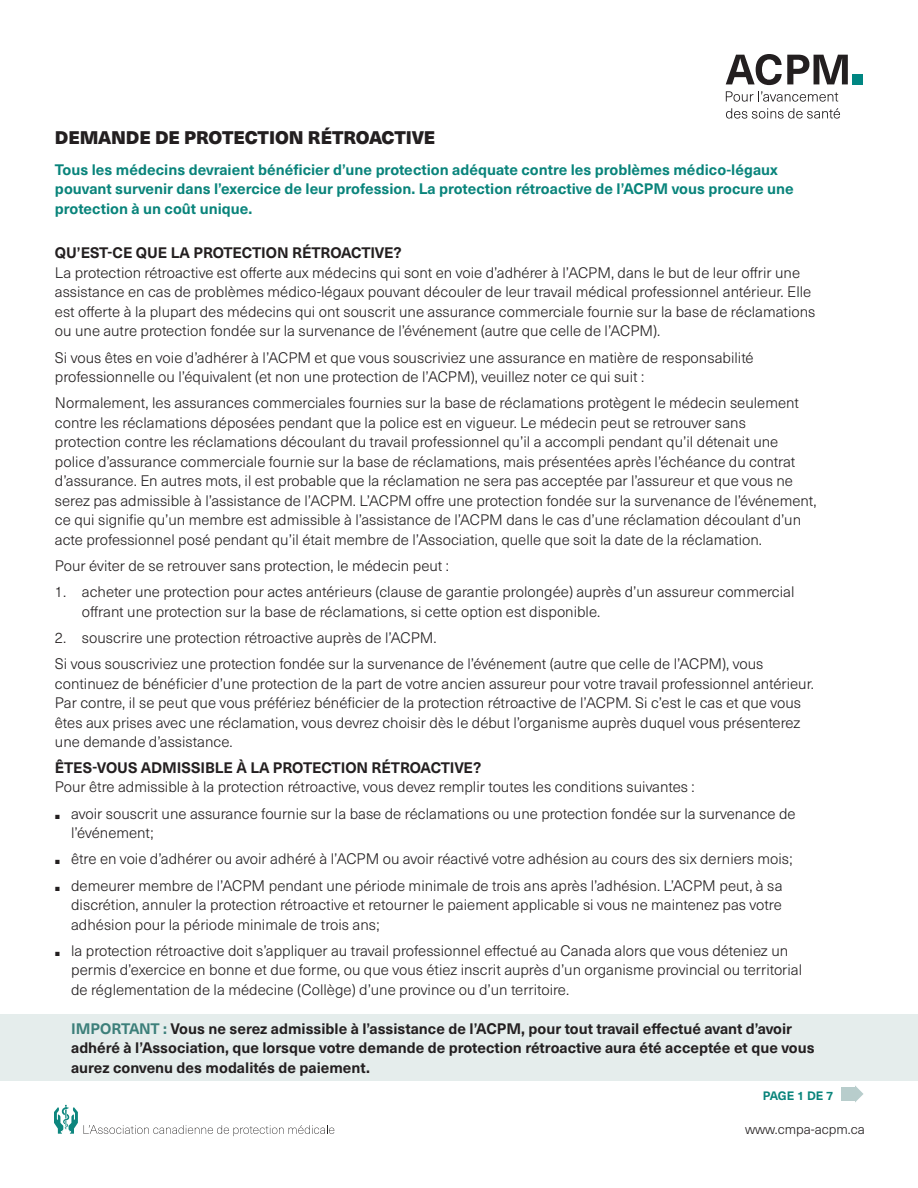
<style>
.page{position:relative;width:918px;height:1188px;background:#fff}
.page>*{position:absolute;margin:0;border:0;box-sizing:border-box;transform-origin:0 0}
.t1{font:900 18px "Neue Haas Unica Pro";letter-spacing:-.005em;color:#231f20}
.t2{font:300 15px/19.5px "Neue Haas Unica Pro";color:#231f20}
.t3{font:700 15px/19.5px "Neue Haas Unica Pro";color:#231f20}
.t4{font:700 15px/19.5px "Neue Haas Unica Pro";color:#09847b}
.t5{font:300 13.5px "Neue Haas Unica Pro";color:#231f20}
.t6{font:700 12px "Neue Haas Unica Pro";color:#09847b}
.s1{font-family:"Arial";font-weight:400;font-size:9px}
.s2{color:#3c7f7a}
</style>
<div class="page">
<div style="left:0;top:1014px;width:918px;height:67px;background:#e5edec"></div>
<div style="left:842px;top:1087px;width:13px;height:14px;background:#b8cdcc"></div>
<svg style="left:855px;top:1085px;width:9px;height:17px"></svg>
<svg style="left:726px;top:54px;width:122px;height:31px"></svg>
<svg style="left:726px;top:108px;width:114px;height:11px"></svg>
<div style="left:853px;top:74px;width:10px;height:10px;background:#008682"></div>
<svg style="left:726px;top:91px;width:112px;height:11px"></svg>
<svg style="left:54px;top:1105px;width:24px;height:29px"></svg>
<svg style="left:84px;top:1125px;width:250px;height:11px"></svg>
<p class="t1" style="left:55px;top:126px;width:382px">DEMANDE DE PROTECTION RÉTROACTIVE</p>
<p class="t4" style="left:55px;top:160px;width:740px">Tous les médecins devraient bénéficier d’une protection adéquate contre les problèmes médico-légaux pouvant survenir dans l’exercice de leur profession. La protection rétroactive de l’ACPM vous procure une protection à un coût unique.</p>
<p class="t3" style="left:55px;top:243px;width:297px">Qu’est-ce que la protection rétroact</p>
<p class="t3" style="left:371px;top:243px;width:33px">ive?</p>
<p class="t2" style="left:55px;top:263px;width:762px">La protection rétroactive est offerte aux médecins qui sont en voie d’adhérer à l’ACPM, dans le but de leur offrir une assistance en cas de problèmes médico-légaux pouvant découler de leur travail médical professionnel antérieur. Elle est offerte à la plupart des médecins qui ont souscrit une assurance commerciale fournie sur la base de réclamations ou une autre protection fondée sur la survenance de l’événement (autre que celle de l’ACPM).</p>
<p class="t2" style="left:55px;top:348px;width:700px">Si vous êtes en voie d’adhérer à l’ACPM et que vous souscriviez une assurance en matière de responsabilité professionnelle ou l’équivalent (et non une protection de l’ACPM), veuillez noter ce qui suit :</p>
<p class="t2" style="left:55px;top:394px;width:763px">Normalement, les assurances commerciales fournies sur la base de réclamations protègent le médecin seulement contre les réclamations déposées pendant que la police est en vigueur. Le médecin peut se retrouver sans<br>protection contre les réclamations découlant du travail professionnel qu’il a accompli pendant qu’il détenait une police d’assurance commerciale fournie sur la base de réclamations, mais présentées après l’échéance du contrat d’assurance. En autres mots, il est probable que la réclamation ne sera pas acceptée par l’assureur et que vous ne serez pas admissible à l’assistance de l’ACPM. L’ACPM offre une protection fondée sur la survenance de l’événement, ce qui signifie qu’un membre est admissible à l’assistance de l’ACPM dans le cas d’une réclamation découlant d’un acte professionnel posé pendant qu’il était membre de l’Association, quelle que soit la date de la réclamation.</p>
<p class="t2" style="left:55px;top:556px;width:396px">Pour éviter de se retrouver sans protection, le médecin peut :</p>
<p class="t2" style="left:82px;top:583px;width:714px;text-indent:-27px">1. acheter une protection pour actes antérieurs (clause de garantie prolongée) auprès d’un assureur commercial offrant une protection sur la base de réclamations, si cette option est disponible.</p>
<p class="t2" style="left:55px;top:625px;width:710px;line-height:26.2px">2. souscrire une protection rétroactive auprès de l’ACPM.<br>Si vous souscriviez une protection fondée sur la survenance de l’événement (autre que celle de l’ACPM), vous</p>
<p class="t2" style="left:55px;top:674px;width:761px">continuez de bénéficier d’une protection de la part de votre ancien assureur pour votre travail professionnel antérieur.<br>Par contre, il se peut que vous préfériez bénéficier de la protection rétroactive de l’ACPM. Si c’est le cas et que vous êtes aux prises avec une réclamation, vous devrez choisir dès le début l’organisme auprès duquel vous présenterez une demande d’assistance.</p>
<p class="t3" style="left:55px;top:758px;width:377px">Êtes-vous adm issible à la protection rétroact</p>
<p class="t3" style="left:450px;top:758px;width:33px">ive?</p>
<p class="t2" style="left:55px;top:777px;width:641px">Pour être admissible à la protection rétroactive, vous devez remplir toutes les conditions suivantes :</p>
<p class="t2" style="left:71px;top:804px;width:726px;text-indent:-16px"><span class="s1">■</span> avoir souscrit une assurance fournie sur la base de réclamations ou une protection fondée sur la survenance de l’événement;</p>
<p class="t2" style="left:55px;top:849px;width:739px"><span class="s1">■</span> être en voie d’adhérer ou avoir adhéré à l’ACPM ou avoir réactivé votre adhésion au cours des six derniers mois;</p>
<p class="t2" style="left:71px;top:876px;width:713px;text-align:justify;text-indent:-16px"><span class="s1">■</span> demeurer membre de l’ACPM pendant une période minimale de trois ans après l’adhésion. L’ACPM peut, à sa discrétion, annuler la protection rétroactive et retourner le paiement applicable si vous ne maintenez pas votre adhésion pour la période minimale de trois ans;</p>
<p class="t2" style="left:71px;top:941px;width:733px;text-indent:-16px"><span class="s1">■</span> la protection rétroactive doit s’appliquer au travail professionnel effectué au Canada alors que vous déteniez un permis d’exercice en bonne et due forme, ou que vous étiez inscrit auprès d’un organisme provincial ou territorial de réglementation de la médecine (Collège) d’une province ou d’un territoire.</p>
<p class="t3" style="left:71px;top:1019px;width:745px"><span class="s2">important :</span> Vous ne serez admissible à l’assistance de l’ACPM, pour tout travail effectué avant d’avoir adhéré à l’Association, que lorsque votre demande de protection rétroactive aura été acceptée et que vous aurez convenu des modalités de paiement.</p>
<p class="t6" style="left:763px;top:1088px;width:72px">Page 1 de 7</p>
<p class="t5" style="left:745px;top:1121px;width:121px">www.cmpa-acpm.ca</p>
</div>
